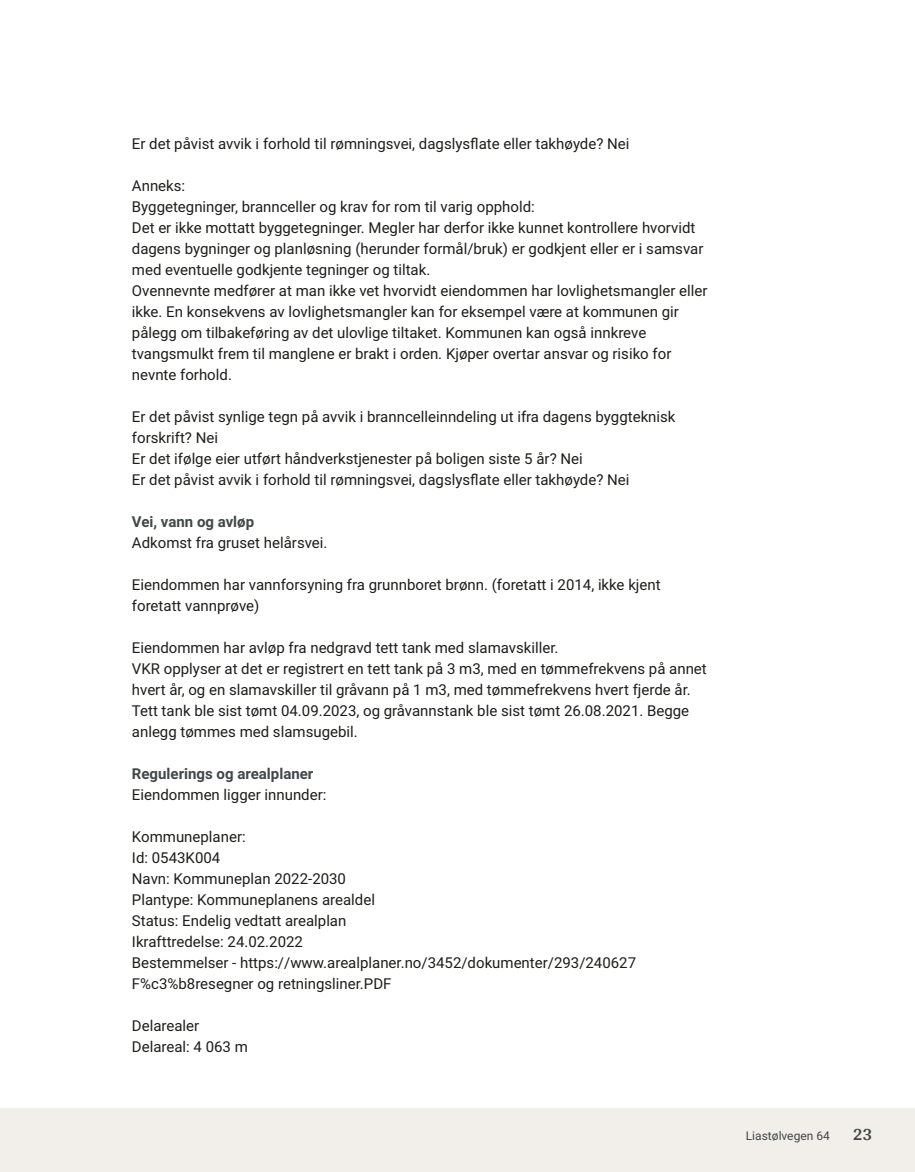
<style>
.page{position:relative;width:915px;height:1172px;background:#fff}
.page>*{position:absolute;margin:0;border:0;box-sizing:border-box;transform-origin:0 0}
.t1{font:700 18px "Arya";color:#414749}
.t2{font:15px/21px "Roboto Vitec";color:#1d1d1b}
.t3{font:700 15px "Roboto Vitec";color:#414749}
.t4{font:12px "Roboto Vitec";color:#414749}
</style>
<div class="page">
<div style="left:0;top:1108px;width:914px;height:64px;background:#f2eeea"></div>
<p class="t2" style="left:132px;top:132px;width:499px">Er det påvist avvik i forhold til rømningsvei, dagslysflate eller takhøyde? Nei</p>
<p class="t2" style="left:132px;top:174px;width:576px">Anneks:<br>Byggetegninger, brannceller og krav for rom til varig opphold:<br>Det er ikke mottatt byggetegninger. Megler har derfor ikke kunnet kontrollere hvorvidt dagens bygninger og planløsning (herunder formål/bruk) er godkjent eller er i samsvar med eventuelle godkjente tegninger og tiltak.<br>Ovennevnte medfører at man ikke vet hvorvidt eiendommen har lovlighetsmangler eller ikke. En konsekvens av lovlighetsmangler kan for eksempel være at kommunen gir pålegg om tilbakeføring av det ulovlige tiltaket. Kommunen kan også innkreve tvangsmulkt frem til manglene er brakt i orden. Kjøper overtar ansvar og risiko for nevnte forhold.</p>
<p class="t2" style="left:132px;top:405px;width:545px">Er det påvist synlige tegn på avvik i branncelleinndeling ut ifra dagens byggteknisk forskrift? Nei<br>Er det ifølge eier utført håndverkstjenester på boligen siste 5 år? Nei<br>Er det påvist avvik i forhold til rømningsvei, dagslysflate eller takhøyde? Nei</p>
<p class="t3" style="left:132px;top:511px;width:124px">Vei, vann og avløp</p>
<p class="t2" style="left:132px;top:531px;width:197px">Adkomst fra gruset helårsvei.</p>
<p class="t2" style="left:132px;top:573px;width:530px">Eiendommen har vannforsyning fra grunnboret brønn. (foretatt i 2014, ikke kjent foretatt vannprøve)</p>
<p class="t2" style="left:132px;top:636px;width:576px">Eiendommen har avløp fra nedgravd tett tank med slamavskiller.<br>VKR opplyser at det er registrert en tett tank på 3 m3, med en tømmefrekvens på annet hvert år, og en slamavskiller til gråvann på 1 m3, med tømmefrekvens hvert fjerde år.<br>Tett tank ble sist tømt 04.09.2023, og gråvannstank ble sist tømt 26.08.2021. Begge anlegg tømmes med slamsugebil.</p>
<p class="t3" style="left:132px;top:763px;width:183px">Regulerings og arealplaner</p>
<p class="t2" style="left:132px;top:783px;width:196px">Eiendommen ligger innunder:</p>
<p class="t2" style="left:132px;top:825px;width:505px">Kommuneplaner:<br>Id: 0543K004<br>Navn: Kommuneplan 2022‑2030<br>Plantype: Kommuneplanens arealdel<br>Status: Endelig vedtatt arealplan<br>Ikrafttredelse: 24.02.2022<br>Bestemmelser ‑ https://www.arealplaner.no/3452/dokumenter/293/240627<br>F%c3%b8resegner og retningsliner.PDF</p>
<p class="t2" style="left:132px;top:1014px;width:117px">Delarealer<br>Delareal: 4 063 m</p>
<p class="t4" style="left:745px;top:1127px;width:85px">Liastølvegen 64</p>
<p class="t1" style="left:852px;top:1123px;width:21px">23</p>
</div>
